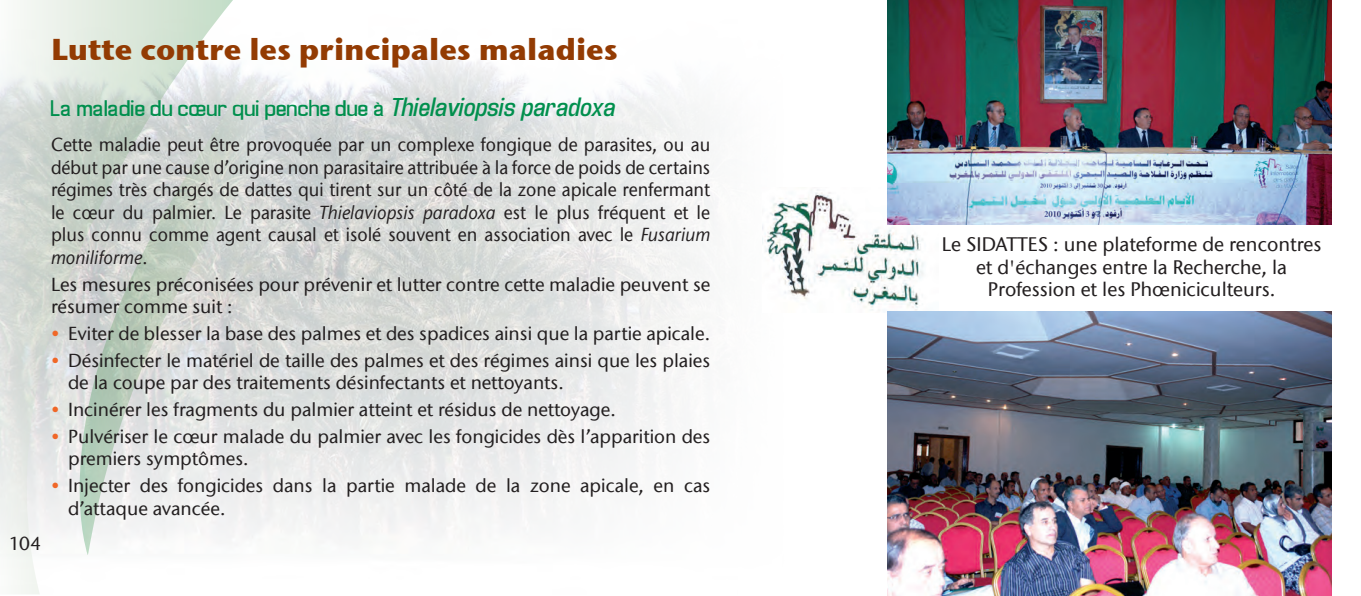
<style>
.page{position:relative;width:1361px;height:596px;background:#fff}
.page>*{position:absolute;margin:0;border:0;box-sizing:border-box;transform-origin:0 0}
.t1{font:30px "Stone Sans OSITCTT Bold";color:#933b03}
.t2{font:24px "Enigmatic";color:#008f4d}
.t3{font:500 19.5px/22.5px "Stone Sans ITC";color:#231f20;text-align:center}
.t4{font:500 18.75px/22.5px "Stone Sans ITC";color:#231f20}
.t5{font:500 18.75px/22.5px "Stone Sans ITC";color:#231f20;text-align:justify;scale:.94 1}
.s1{font-style:italic}
.s2{color:#f06727}
</style>
<div class="page">
<img style="left:267px;top:51px;width:496px;height:485px">
<img style="left:765px;top:189px;width:159px;height:122px">
<img style="left:887px;top:0;width:444px;height:225px">
<img style="left:887px;top:311px;width:444px;height:284px">
<svg style="left:244px;top:72px;width:23px;height:466px;background:#dcdfde"></svg>
<svg style="left:0;top:0;width:244px;height:594px"></svg>
<p class="t4" style="left:9px;top:532px;width:33px">104</p>
<h1 class="t1" style="left:51px;top:30px;width:568px">Lutte contre les principales maladies</h1>
<p class="t2" style="left:51px;top:96px;width:564px">La maladie du cœur qui penche due à <span class="s1">Thielaviopsis paradoxa</span></p>
<p class="t5" style="left:51px;top:133px;width:703px">Cette maladie peut être provoquée par un complexe fongique de parasites, ou au début par une cause d’origine non parasitaire attribuée à la force de poids de certains régimes très chargés de dattes qui tirent sur un côté de la zone apicale renfermant le cœur du palmier. Le parasite <span class="s1">Thielaviopsis paradoxa</span> est le plus fréquent et le plus connu comme agent causal et isolé souvent en association avec le <span class="s1">Fusarium moniliforme</span>.</p>
<p class="t4" style="left:51px;top:272px;width:661px">Les mesures préconisées pour prévenir et lutter contre cette maladie peuvent se résumer comme suit :</p>
<p class="t4" style="left:51px;top:322px;width:660px"><span class="s2">•</span> Eviter de blesser la base des palmes et des spadices ainsi que la partie apicale.</p>
<p class="t4" style="left:68px;top:348px;width:643px;text-indent:-17px"><span class="s2">•</span> Désinfecter le matériel de taille des palmes et des régimes ainsi que les plaies de la coupe par des traitements désinfectants et nettoyants.</p>
<p class="t4" style="left:51px;top:398px;width:566px"><span class="s2">•</span> Incinérer les fragments du palmier atteint et résidus de nettoyage.</p>
<p class="t4" style="left:68px;top:424px;width:644px;text-indent:-17px"><span class="s2">•</span> Pulvériser le cœur malade du palmier avec les fongicides dès l’apparition des premiers symptômes.</p>
<p class="t4" style="left:68px;top:474px;width:644px;text-indent:-17px"><span class="s2">•</span> Injecter des fongicides dans la partie malade de la zone apicale, en cas d’attaque avancée.</p>
<p class="t3" style="left:942px;top:233px;width:381px">Le SIDATTES : une plateforme de rencontres et d'échanges entre la Recherche, la<br>Profession et les Phœniciculteurs.</p>
</div>
